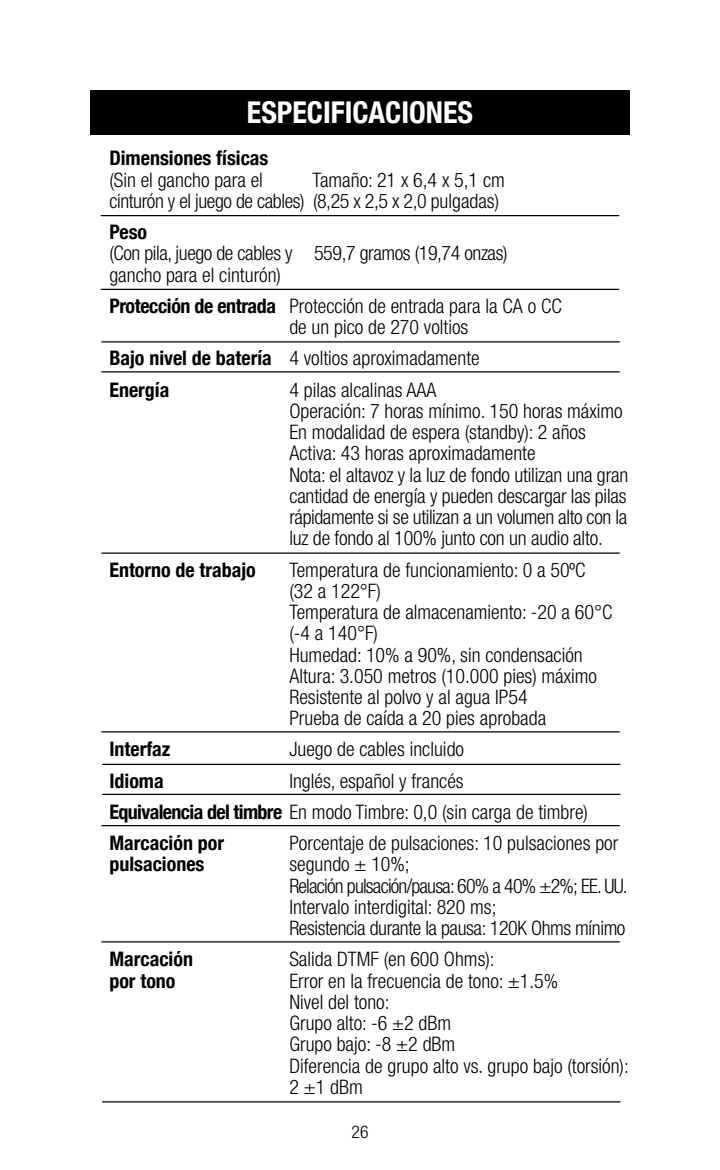
<style>
.page{position:relative;width:720px;height:1170px;background:#fff}
.page>*{position:absolute;margin:0;border:0;box-sizing:border-box;transform-origin:0 0}
.t1{font:700 condensed 30px "Helvetica Neue";color:#fff}
.t2{font:300 condensed 20px/21.2px "Helvetica Neue";color:#000}
.t3{font:300 condensed 20px/21.2px "Helvetica Neue";letter-spacing:-.02em;color:#000}
.t4{font:700 condensed 20px/31.2px "Helvetica Neue";color:#000}
.t5{font:300 condensed 17.5px "Helvetica Neue";color:#000}
.s1{font-weight:700}
.s2{font-weight:300}
</style>
<div class="page">
<div style="left:90px;top:90px;width:540px;height:45px;background:#000"></div>
<hr style="left:101px;top:215px;width:518px;height:1px;background:#000">
<hr style="left:101px;top:289px;width:518px;height:1px;background:#000">
<hr style="left:102px;top:341px;width:517px;height:1px;background:#000">
<hr style="left:102px;top:371px;width:517px;height:1px;background:#000">
<hr style="left:102px;top:552px;width:517px;height:2px;background:#000">
<hr style="left:102px;top:731px;width:517px;height:1px;background:#000">
<hr style="left:102px;top:764px;width:518px;height:1px;background:#000">
<hr style="left:102px;top:794px;width:518px;height:1px;background:#000">
<hr style="left:102px;top:825px;width:517px;height:1px;background:#000">
<hr style="left:102px;top:941px;width:517px;height:1px;background:#000">
<hr style="left:102px;top:1101px;width:518px;height:1px;background:#000">
<h1 class="t1" style="left:247px;top:95px;width:228px">ESPECIFICACIONES</h1>
<p class="t4" style="left:109px;top:142px;width:161px">Dimensiones físicas</p>
<p class="t2" style="left:109px;top:169px;width:155px">(Sin el gancho para el</p>
<p class="t3" style="left:109px;top:169px;width:397px;text-align:right">Tamaño: 21 x 6,4 x 5,1 cm<br>cinturón y el juego de cables) (8,25 x 2,5 x 2,0 pulgadas)</p>
<p class="t4" style="left:109px;top:216px;width:39px">Peso</p>
<p class="t3" style="left:109px;top:243px;width:400px">(Con pila, juego de cables y 559,7 gramos (19,74 onzas) gancho para el cinturón)</p>
<p class="t2" style="left:289px;top:295px;width:274px;text-indent:-180px"><span class="s1">Protección de entrada</span> Protección de entrada para la CA o CC de un pico de 270 voltios</p>
<p class="t4" style="left:109px;top:342px;width:372px">Bajo nivel de batería <span class="s2">4 voltios aproximadamente<br></span>Energía</p>
<p class="t2" style="left:289px;top:379px;width:340px">4 pilas alcalinas AAA<br>Operación: 7 horas mínimo. 150 horas máximo En modalidad de espera (standby): 2 años Activa: 43 horas aproximadamente<br>Nota: el altavoz y la luz de fondo utilizan una gran cantidad de energía y pueden descargar las pilas rápidamente si se utilizan a un volumen alto con la luz de fondo al 100% junto con un audio alto.</p>
<p class="t4" style="left:109px;top:554px;width:148px">Entorno de trabajo</p>
<p class="t2" style="left:289px;top:559px;width:325px">Temperatura de funcionamiento: 0 a 50ºC (32 a 122°F)<br>Temperatura de almacenamiento: -20 a 60°C (-4 a 140°F)<br>Humedad: 10% a 90%, sin condensación<br>Altura: 3.050 metros (10.000 pies) máximo<br>Resistente al polvo y al agua IP54<br>Prueba de caída a 20 pies aprobada</p>
<p class="t4" style="left:109px;top:733px;width:63px">Interfaz</p>
<p class="t2" style="left:289px;top:739px;width:176px">Juego de cables incluido</p>
<p class="t4" style="left:109px;top:765px;width:56px">Idioma</p>
<p class="t2" style="left:109px;top:765px;width:480px;line-height:31.2px;text-indent:180px">Inglés, español y francés<br><span class="s1">Equivalencia del timbre</span> En modo Timbre: 0,0 (sin carga de timbre)<br><span class="s1">Marcación por</span></p>
<p class="t2" style="left:289px;top:832px;width:330px">Porcentaje de pulsaciones: 10 pulsaciones por</p>
<p class="t4" style="left:109px;top:848px;width:97px">pulsaciones</p>
<p class="t3" style="left:289px;top:854px;width:340px">segundo ± 10%;<br>Relación pulsación/pausa: 60% a 40% ±2%; EE. UU.<br>Intervalo interdigital: 820 ms;<br>Resistencia durante la pausa: 120K Ohms mínimo</p>
<p class="t4" style="left:109px;top:943px;width:85px">Marcación</p>
<p class="t2" style="left:289px;top:949px;width:207px">Salida DTMF (en 600 Ohms):</p>
<p class="t4" style="left:109px;top:965px;width:68px">por tono</p>
<p class="t2" style="left:289px;top:970px;width:341px">Error en la frecuencia de tono: ±1.5%<br>Nivel del tono:<br>Grupo alto: -6 ±2 dBm<br>Grupo bajo: -8 ±2 dBm<br>Diferencia de grupo alto vs. grupo bajo (torsión):<br>2 ±1 dBm</p>
<p class="t5" style="left:352px;top:1121px;width:18px">26</p>
</div>
